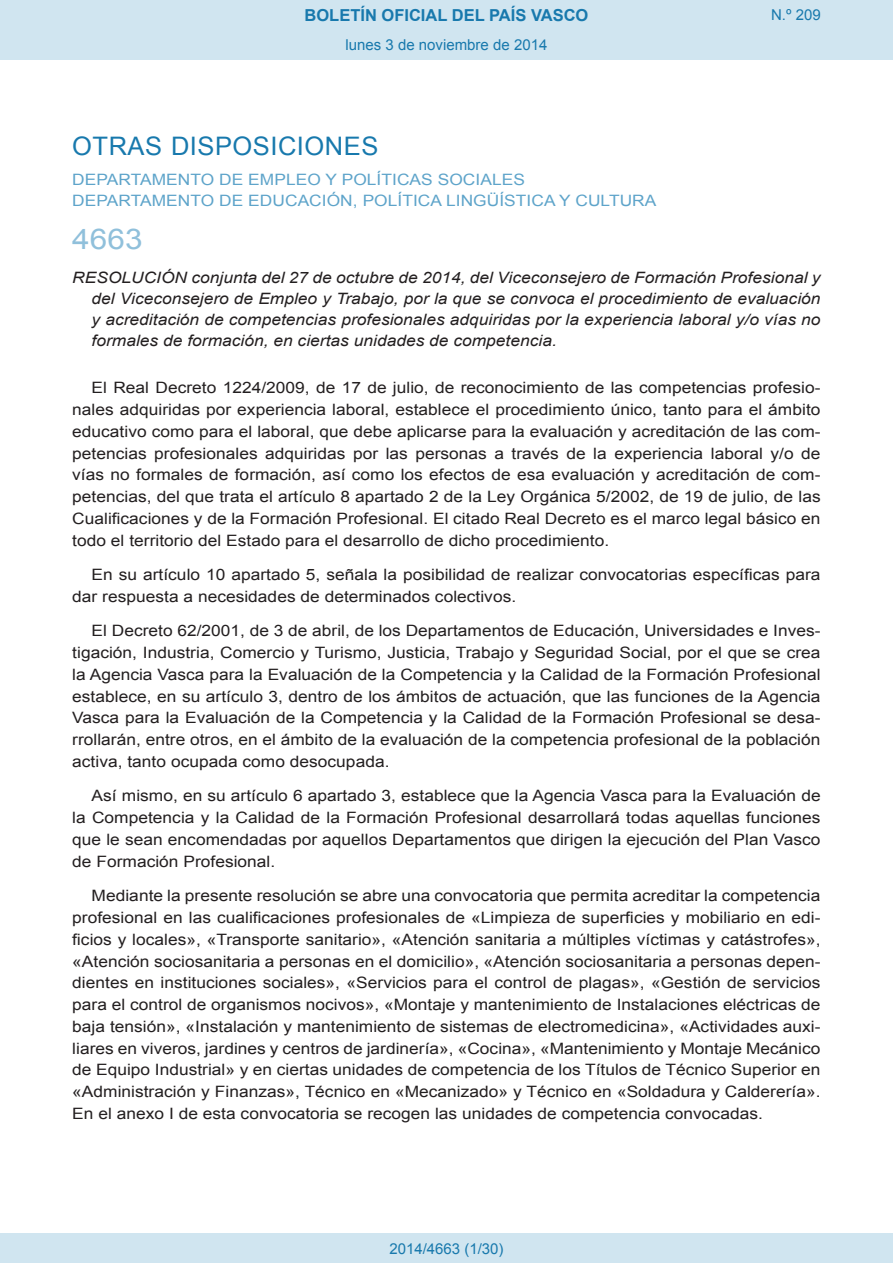
<style>
.page{position:relative;width:893px;height:1263px;background:#fff}
.page>*{position:absolute;margin:0;border:0;box-sizing:border-box;transform-origin:0 0}
.BOPVOrden{font:28.5px "Arial";color:#90c0db;scale:1.11 1}
.BOPVSeccion{font:25.5px "Arial";letter-spacing:.02em;color:#1879ad}
.t1{font:700 16.5px "Arial";color:#1879ad}
.BOPVDetalle{font:15.6px/21.8px "Arial";color:#231f20;text-align:justify;scale:1.11 1}
.BOPVTitulo{font:italic 15.6px/21px "Arial";color:#231f20;text-align:justify;scale:1.11 1}
.BOPVOrganismo{font:15.6px "Arial";letter-spacing:.005em;color:#5ea4ca;scale:1.11 1}
.Paginacion_Centro{font:15px "Arial";color:#1879ad}
</style>
<div class="page">
<div style="left:0;top:0;width:893px;height:60px;background:#d0e5f0"></div>
<div style="left:0;top:1233px;width:893px;height:30px;background:#d0e5f0"></div>
<p class="t1" style="left:305px;top:4px;width:285px">BOLETÍN OFICIAL DEL PAÍS VASCO</p>
<p class="Paginacion_Centro" style="left:346px;top:35px;width:203px">lunes 3 de noviembre de 2014</p>
<p class="Paginacion_Centro" style="left:771px;top:5px;width:51px">N.º 209</p>
<p class="BOPVSeccion" style="left:72px;top:129px;width:308px">OTRAS DISPOSICIONES</p>
<p class="BOPVOrganismo" style="left:72px;top:169px;width:409px">DEPARTAMENTO DE EMPLEO Y POLÍTICAS SOCIALES</p>
<p class="BOPVOrganismo" style="left:72px;top:191px;width:528px">DEPARTAMENTO DE EDUCACIÓN, POLÍTICA LINGÜÍSTICA Y CULTURA</p>
<p class="BOPVOrden" style="left:72px;top:221px;width:65px">4663</p>
<p class="BOPVTitulo" style="left:92px;top:267px;width:658px;text-indent:-19px">RESOLUCIÓN conjunta del 27 de octubre de 2014, del Viceconsejero de Formación Profesional y del Viceconsejero de Empleo y Trabajo, por la que se convoca el procedimiento de evaluación y acreditación de competencias profesionales adquiridas por la experiencia laboral y/o vías no formales de formación, en ciertas unidades de competencia.</p>
<p class="BOPVDetalle" style="left:72px;top:377px;width:676px;text-indent:19px">El Real Decreto 1224/2009, de 17 de julio, de reconocimiento de las competencias profesio&shy;nales adquiridas por experiencia laboral, establece el procedimiento único, tanto para el ámbito educativo como para el laboral, que debe aplicarse para la evaluación y acreditación de las com&shy;petencias profesionales adquiridas por las personas a través de la experiencia laboral y/o de vías no formales de formación, así como los efectos de esa evaluación y acreditación de com&shy;petencias, del que trata el artículo 8 apartado 2 de la Ley Orgánica 5/2002, de 19 de julio, de las Cualificaciones y de la Formación Profesional. El citado Real Decreto es el marco legal básico en todo el territorio del Estado para el desarrollo de dicho procedimiento.</p>
<p class="BOPVDetalle" style="left:72px;top:564px;width:675px;text-indent:19px">En su artículo 10 apartado 5, señala la posibilidad de realizar convocatorias específicas para dar respuesta a necesidades de determinados colectivos.</p>
<p class="BOPVDetalle" style="left:72px;top:620px;width:676px;text-indent:19px">El Decreto 62/2001, de 3 de abril, de los Departamentos de Educación, Universidades e Inves&shy;tigación, Industria, Comercio y Turismo, Justicia, Trabajo y Seguridad Social, por el que se crea la Agencia Vasca para la Evaluación de la Competencia y la Calidad de la Formación Profesional establece, en su artículo 3, dentro de los ámbitos de actuación, que las funciones de la Agencia Vasca para la Evaluación de la Competencia y la Calidad de la Formación Profesional se desa&shy;rrollarán, entre otros, en el ámbito de la evaluación de la competencia profesional de la población activa, tanto ocupada como desocupada.</p>
<p class="BOPVDetalle" style="left:72px;top:785px;width:676px;text-indent:19px">Así mismo, en su artículo 6 apartado 3, establece que la Agencia Vasca para la Evaluación de la Competencia y la Calidad de la Formación Profesional desarrollará todas aquellas funciones que le sean encomendadas por aquellos Departamentos que dirigen la ejecución del Plan Vasco de Formación Profesional.</p>
<p class="BOPVDetalle" style="left:72px;top:885px;width:676px;text-indent:19px">Mediante la presente resolución se abre una convocatoria que permita acreditar la competencia profesional en las cualificaciones profesionales de «Limpieza de superficies y mobiliario en edi&shy;ficios y locales», «Transporte sanitario», «Atención sanitaria a múltiples víctimas y catástrofes», «Atención sociosanitaria a personas en el domicilio», «Atención sociosanitaria a personas depen&shy;dientes en instituciones sociales», «Servicios para el control de plagas», «Gestión de servicios para el control de organismos nocivos», «Montaje y mantenimiento de Instalaciones eléctricas de baja tensión», «Instalación y mantenimiento de sistemas de electromedicina», «Actividades auxi&shy;liares en viveros, jardines y centros de jardinería», «Cocina», «Mantenimiento y Montaje Mecánico de Equipo Industrial» y en ciertas unidades de competencia de los Títulos de Técnico Superior en «Administración y Finanzas», Técnico en «Mecanizado» y Técnico en «Soldadura y Calderería».<br>En el anexo I de esta convocatoria se recogen las unidades de competencia convocadas.</p>
<p class="Paginacion_Centro" style="left:389px;top:1238px;width:116px">2014/4663 (1/30)</p>
</div>
